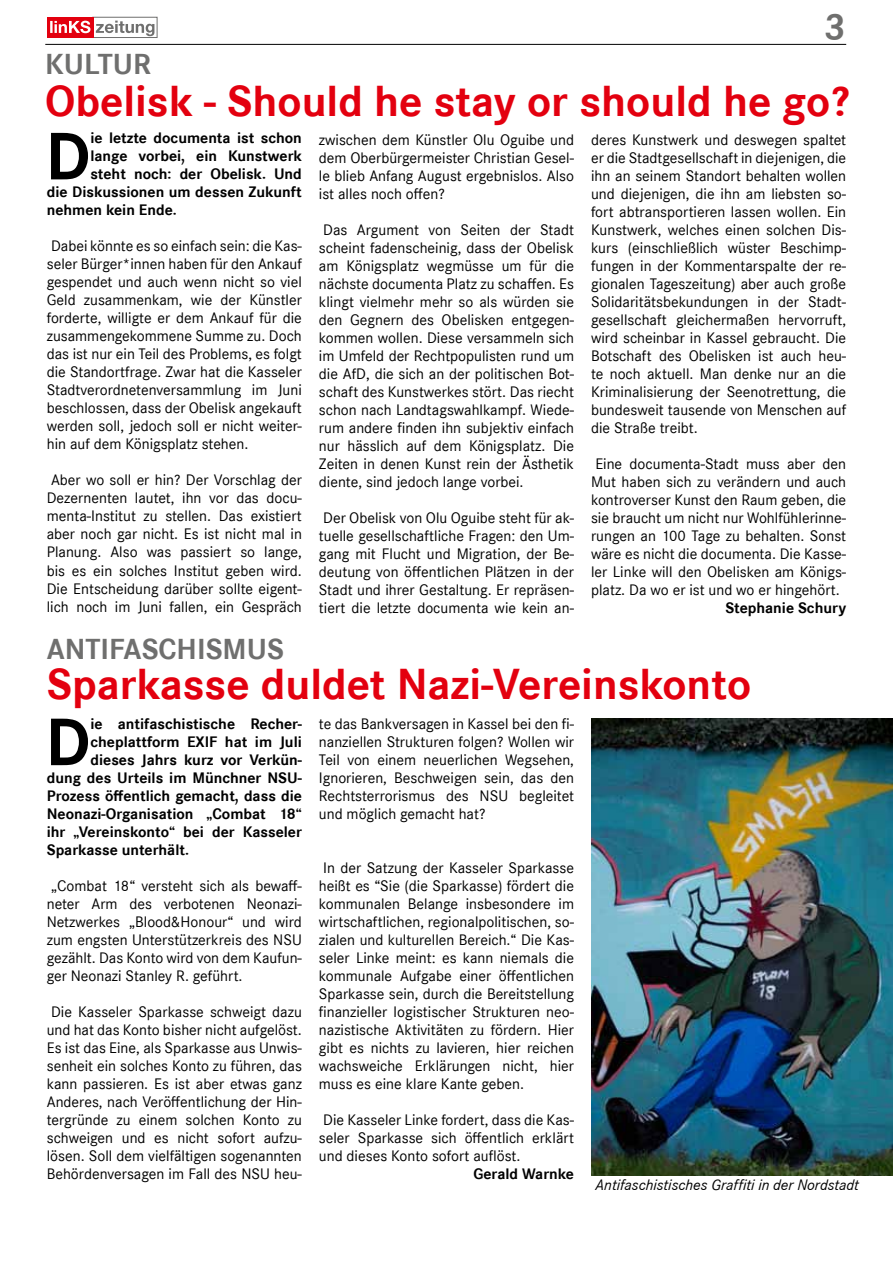
<style>
.page{position:relative;width:893px;height:1263px;background:#fff}
.page>*{position:absolute;margin:0;border:0;box-sizing:border-box;transform-origin:0 0}
.t1{font:700 69.75px "Corporate S";color:#000}
.t2{font:700 45px "Corporate S";color:#e3000f}
.t3{font:700 39px "Corporate S";color:#6f6f6e}
.t4{font:700 30px "Corporate S";color:#6f6f6e}
.t5{font:15.75px/18px "Corporate S";color:#000;text-align:justify}
.t6{font:700 15.75px "Corporate S";color:#000}
.t7{font:italic 15.75px "Corporate S";color:#000}
</style>
<div class="page">
<hr style="left:45px;top:44px;width:801px;height:1px;background:#000">
<div style="left:92px;top:17px;width:65px;height:21px;border:1px solid #6f6f6e"></div>
<div style="left:47px;top:17px;width:46px;height:21px;background:#e3000f"></div>
<svg style="left:96px;top:21px;width:58px;height:15px"></svg>
<svg style="left:50px;top:21px;width:40px;height:12px"></svg>
<img style="left:591px;top:719px;width:302px;height:457px">
<h3 class="t4" style="left:45px;top:47px;width:87px">Kultur</h3>
<h3 class="t3" style="left:824px;top:5px;width:24px">3</h3>
<h2 class="t2" style="left:45px;top:75px;width:805px">Obelisk - Should he stay or should he go?</h2>
<h1 class="t1" style="left:45px;top:116px;width:47px">D</h1>
<p class="t6" style="left:90px;top:129px;width:213px">ie letzte documenta ist schon</p>
<p class="t5" style="left:319px;top:130px;width:257px">zwischen dem Künstler Olu Oguibe und dem Oberbürgermeister Christian Gesel&shy;le blieb Anfang August ergebnislos. Also ist alles noch offen?</p>
<p class="t5" style="left:319px;top:220px;width:257px">Das Argument von Seiten der Stadt scheint fadenscheinig, dass der Obelisk am Königsplatz wegmüsse um für die nächste documenta Platz zu schaffen. Es klingt vielmehr mehr so als würden sie den Gegnern des Obelisken entgegen&shy;kommen wollen. Diese versammeln sich im Umfeld der Rechtpopulisten rund um die AfD, die sich an der politischen Bot&shy;schaft des Kunstwerkes stört. Das riecht schon nach Landtagswahlkampf. Wiede&shy;rum andere finden ihn subjektiv einfach nur hässlich auf dem Königsplatz. Die Zeiten in denen Kunst rein der Ästhetik diente, sind jedoch lange vorbei.</p>
<p class="t5" style="left:319px;top:508px;width:257px">Der Obelisk von Olu Oguibe steht für ak&shy;tuelle gesellschaftliche Fragen: den Um&shy;gang mit Flucht und Migration, der Be&shy;deutung von öffentlichen Plätzen in der Stadt und ihrer Gestaltung. Er repräsen&shy;tiert die letzte documenta wie kein an-</p>
<p class="t5" style="left:591px;top:130px;width:257px">deres Kunstwerk und deswegen spaltet er die Stadtgesellschaft in diejenigen, die ihn an seinem Standort behalten wollen und diejenigen, die ihn am liebsten so&shy;fort abtransportieren lassen wollen. Ein Kunstwerk, welches einen solchen Dis&shy;kurs (einschließlich wüster Beschimp&shy;fungen in der Kommentarspalte der re&shy;gionalen Tageszeitung) aber auch große Solidaritätsbekundungen in der Stadt&shy;gesellschaft gleichermaßen hervorruft, wird scheinbar in Kassel gebraucht. Die Botschaft des Obelisken ist auch heu&shy;te noch aktuell. Man denke nur an die Kriminalisierung der Seenotrettung, die bundesweit tausende von Menschen auf die Straße treibt.</p>
<p class="t5" style="left:591px;top:454px;width:257px">Eine documenta-Stadt muss aber den Mut haben sich zu verändern und auch kontroverser Kunst den Raum geben, die sie braucht um nicht nur Wohlfühlerinne&shy;rungen an 100 Tage zu behalten. Sonst wäre es nicht die documenta. Die Kasse&shy;ler Linke will den Obelisken am Königs&shy;platz. Da wo er ist und wo er hingehört.</p>
<p class="t6" style="left:725px;top:598px;width:122px">Stephanie Schury</p>
<p class="t6" style="left:90px;top:147px;width:213px">lange vorbei, ein Kunstwerk</p>
<p class="t6" style="left:90px;top:165px;width:213px">steht noch: der Obelisk. Und</p>
<p class="t6" style="left:47px;top:183px;width:257px">die Diskussionen um dessen Zukunft</p>
<p class="t6" style="left:47px;top:201px;width:131px">nehmen kein Ende.</p>
<p class="t5" style="left:47px;top:237px;width:257px">Dabei könnte es so einfach sein: die Kas&shy;seler Bürger*innen haben für den Ankauf gespendet und auch wenn nicht so viel Geld zusammenkam, wie der Künstler forderte, willigte er dem Ankauf für die zusammengekommene Summe zu. Doch das ist nur ein Teil des Problems, es folgt die Standortfrage. Zwar hat die Kasseler Stadtverordnetenversammlung im Juni beschlossen, dass der Obelisk angekauft werden soll, jedoch soll er nicht weiter&shy;hin auf dem Königsplatz stehen.</p>
<p class="t5" style="left:47px;top:471px;width:257px">Aber wo soll er hin? Der Vorschlag der Dezernenten lautet, ihn vor das docu&shy;menta-Institut zu stellen. Das existiert aber noch gar nicht. Es ist nicht mal in Planung. Also was passiert so lange, bis es ein solches Institut geben wird.<br>Die Entscheidung darüber sollte eigent&shy;lich noch im Juni fallen, ein Gespräch</p>
<h3 class="t4" style="left:47px;top:631px;width:239px">Antifaschismus</h3>
<h2 class="t2" style="left:47px;top:658px;width:706px">Sparkasse duldet Nazi-Vereinskonto</h2>
<h1 class="t1" style="left:45px;top:702px;width:47px">D</h1>
<p class="t6" style="left:90px;top:715px;width:213px">ie antifaschistische Recher-</p>
<p class="t6" style="left:90px;top:733px;width:213px">cheplattform EXIF hat im Juli</p>
<p class="t6" style="left:90px;top:751px;width:213px">dieses Jahrs kurz vor Verkün-</p>
<p class="t6" style="left:47px;top:769px;width:257px">dung des Urteils im Münchner NSU-</p>
<p class="t6" style="left:47px;top:787px;width:257px">Prozess öffentlich gemacht, dass die</p>
<p class="t6" style="left:47px;top:805px;width:257px">Neonazi-Organisation „Combat 18“</p>
<p class="t6" style="left:47px;top:823px;width:257px">ihr „Vereinskonto“ bei der Kasseler</p>
<p class="t6" style="left:47px;top:841px;width:144px">Sparkasse unterhält.</p>
<p class="t5" style="left:47px;top:877px;width:257px">„Combat 18“ versteht sich als bewaff&shy;neter Arm des verbotenen Neonazi-Netzwerkes „Blood&amp;Honour“ und wird zum engsten Unterstützerkreis des NSU gezählt. Das Konto wird von dem Kaufun&shy;ger Neonazi Stanley R. geführt.</p>
<p class="t5" style="left:47px;top:1003px;width:257px">Die Kasseler Sparkasse schweigt dazu und hat das Konto bisher nicht aufgelöst.<br>Es ist das Eine, als Sparkasse aus Unwis&shy;senheit ein solches Konto zu führen, das kann passieren. Es ist aber etwas ganz Anderes, nach Veröffentlichung der Hin&shy;tergründe zu einem solchen Konto zu schweigen und es nicht sofort aufzu&shy;lösen. Soll dem vielfältigen sogenannten Behördenversagen im Fall des NSU heu-</p>
<p class="t5" style="left:319px;top:715px;width:257px">te das Bankversagen in Kassel bei den fi&shy;nanziellen Strukturen folgen? Wollen wir Teil von einem neuerlichen Wegsehen, Ignorieren, Beschweigen sein, das den Rechtsterrorismus des NSU begleitet und möglich gemacht hat?</p>
<p class="t5" style="left:319px;top:859px;width:257px">In der Satzung der Kasseler Sparkasse heißt es “Sie (die Sparkasse) fördert die kommunalen Belange insbesondere im wirtschaftlichen, regionalpolitischen, so&shy;zialen und kulturellen Bereich.“ Die Kas&shy;seler Linke meint: es kann niemals die kommunale Aufgabe einer öffentlichen Sparkasse sein, durch die Bereitstellung finanzieller logistischer Strukturen neo&shy;nazistische Aktivitäten zu fördern. Hier gibt es nichts zu lavieren, hier reichen wachsweiche Erklärungen nicht, hier muss es eine klare Kante geben.</p>
<p class="t5" style="left:319px;top:1111px;width:257px">Die Kasseler Linke fordert, dass die Kas&shy;seler Sparkasse sich öffentlich erklärt und dieses Konto sofort auflöst.</p>
<p class="t6" style="left:473px;top:1165px;width:102px">Gerald Warnke</p>
<p class="t7" style="left:596px;top:1176px;width:265px">Antifaschistisches Graffiti in der Nordstadt</p>
</div>
